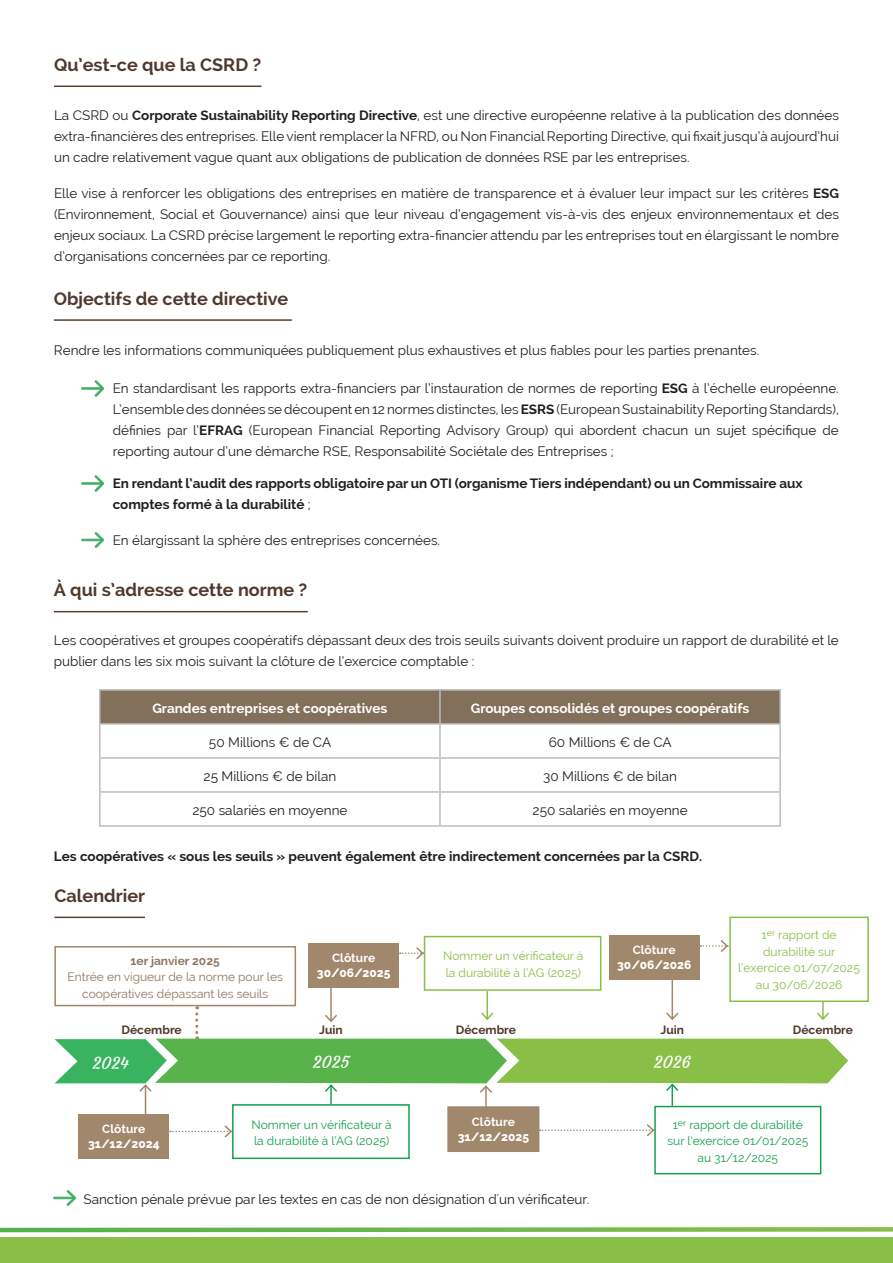
<style>
.page{position:relative;width:893px;height:1263px;background:#fff}
.page>*{position:absolute;margin:0;border:0;box-sizing:border-box;transform-origin:0 0}
.t1{font:700 18px "Raleway";color:#50392c}
.t2{font:16.5px "Courgette";color:#fff}
.t3{font:13.5px/21px "Raleway";color:#231f20;text-align:justify}
.t4{font:700 13.5px/21px "Raleway";color:#231f20}
.t5{font:700 13.5px "Raleway";color:#fff}
.t6{font:12px/16.5px "Raleway";color:#16a050}
.t7{font:12px/16.5px "Raleway";color:#89bf47;text-align:center}
.t8{font:800 12px/15px "Raleway";color:#fff;text-align:center}
.t9{font:12px/16.5px "Raleway";color:#8f785e;text-align:center}
.t10{font:700 12px "Raleway";color:#50392c}
.t11{font:700 12px "Raleway";color:#8f785e}
.s1{font-weight:700}
.s2{font-weight:400}
</style>
<div class="page">
<hr style="left:54px;top:611px;width:254px;height:1px;background:#593f2f">
<hr style="left:54px;top:86px;width:207px;height:1px;background:#593f2f">
<hr style="left:54px;top:319px;width:238px;height:2px;background:#593f2f">
<img style="left:81px;top:380px;width:22px;height:17px">
<img style="left:81px;top:475px;width:22px;height:17px">
<img style="left:81px;top:532px;width:22px;height:16px">
<div style="left:0;top:1237px;width:893px;height:26px;background:#89bf47"></div>
<svg style="left:0;top:1227px;width:893px;height:6px;background:#91c976"></svg>
<div style="left:101px;top:691px;width:678px;height:32px;background:#83705b"></div>
<hr style="left:99px;top:689px;width:341px;height:2px;background:#bcbdc0">
<hr style="left:99px;top:691px;width:2px;height:32px;background:#bcbdc0">
<hr style="left:440px;top:689px;width:341px;height:2px;background:#bcbdc0">
<hr style="left:439px;top:691px;width:2px;height:32px;background:#bcbdc0">
<hr style="left:779px;top:691px;width:2px;height:32px;background:#bcbdc0">
<hr style="left:99px;top:723px;width:341px;height:2px;background:#bcbdc0">
<hr style="left:99px;top:725px;width:2px;height:32px;background:#bcbdc0">
<hr style="left:440px;top:723px;width:341px;height:2px;background:#bcbdc0">
<hr style="left:439px;top:725px;width:2px;height:32px;background:#bcbdc0">
<hr style="left:779px;top:725px;width:2px;height:32px;background:#bcbdc0">
<hr style="left:99px;top:757px;width:341px;height:2px;background:#bcbdc0">
<hr style="left:99px;top:759px;width:2px;height:32px;background:#bcbdc0">
<hr style="left:440px;top:757px;width:341px;height:2px;background:#bcbdc0">
<hr style="left:439px;top:759px;width:2px;height:32px;background:#bcbdc0">
<hr style="left:779px;top:759px;width:2px;height:32px;background:#bcbdc0">
<hr style="left:99px;top:791px;width:341px;height:2px;background:#bcbdc0">
<hr style="left:99px;top:793px;width:2px;height:32px;background:#bcbdc0">
<hr style="left:440px;top:791px;width:341px;height:2px;background:#bcbdc0">
<hr style="left:439px;top:793px;width:2px;height:32px;background:#bcbdc0">
<hr style="left:779px;top:793px;width:2px;height:32px;background:#bcbdc0">
<hr style="left:99px;top:825px;width:341px;height:2px;background:#bcbdc0">
<hr style="left:440px;top:825px;width:341px;height:2px;background:#bcbdc0">
<hr style="left:54px;top:916px;width:91px;height:2px;background:#593f2f">
<div style="left:232px;top:1104px;width:178px;height:55px;border:2px solid #16a050"></div>
<div style="left:654px;top:1106px;width:167px;height:68px;border:2px solid #16a050"></div>
<div style="left:54px;top:946px;width:242px;height:60px;border:2px solid #a1876b"></div>
<div style="left:729px;top:916px;width:140px;height:86px;border:2px solid #89bf47"></div>
<div style="left:609px;top:936px;width:91px;height:44px;background:#a1876b"></div>
<svg style="left:700px;top:940px;width:29px;height:12px"></svg>
<hr style="left:671px;top:980px;width:2px;height:39px;background:#a1876b">
<hr style="left:671px;top:1084px;width:2px;height:22px;background:#16a050">
<div style="left:447px;top:1106px;width:92px;height:46px;background:#a1876b;border:2px solid #a1876b"></div>
<svg style="left:539px;top:1122px;width:116px;height:16px"></svg>
<hr style="left:485px;top:1086px;width:2px;height:21px;background:#a1876b">
<div style="left:79px;top:1115px;width:90px;height:44px;background:#a1876b"></div>
<svg style="left:170px;top:1124px;width:63px;height:15px"></svg>
<hr style="left:145px;top:1085px;width:1px;height:30px;background:#a1876b">
<div style="left:424px;top:936px;width:177px;height:55px;border:2px solid #89bf47"></div>
<div style="left:308px;top:943px;width:91px;height:44px;background:#a1876b"></div>
<svg style="left:400px;top:945px;width:25px;height:16px"></svg>
<hr style="left:330px;top:987px;width:2px;height:34px;background:#a1876b">
<hr style="left:486px;top:991px;width:2px;height:28px;background:#89bf47">
<svg style="left:55px;top:1001px;width:793px;height:103px"></svg>
<img style="left:54px;top:1190px;width:22px;height:16px">
<p class="t1" style="left:54px;top:54px;width:209px">Qu’est-ce que la CSRD ?</p>
<p class="t3" style="left:54px;top:105px;width:786px">La CSRD ou <span class="s1">Corporate Sustainability Reporting Directive</span>, est une directive européenne relative à la publication des données extra-financières des entreprises. Elle vient remplacer la NFRD, ou Non Financial Reporting Directive, qui fixait jusqu’à aujourd’hui un cadre relativement vague quant aux obligations de publication de données RSE par les entreprises.</p>
<p class="t3" style="left:54px;top:183px;width:786px">Elle vise à renforcer les obligations des entreprises en matière de transparence et à évaluer leur impact sur les critères <span class="s1">ESG </span>(Environnement, Social et Gouvernance) ainsi que leur niveau d’engagement vis-à-vis des enjeux environnementaux et des enjeux sociaux. La CSRD précise largement le reporting extra-financier attendu par les entreprises tout en élargissant le nombre d’organisations concernées par ce reporting.</p>
<p class="t1" style="left:54px;top:288px;width:236px">Objectifs de cette directive</p>
<p class="t3" style="left:54px;top:340px;width:707px">Rendre les informations communiquées publiquement plus exhaustives et plus fiables pour les parties prenantes.</p>
<p class="t3" style="left:113px;top:377px;width:728px">En standardisant les rapports extra-financiers par l’instauration de normes de reporting <span class="s1">ESG</span> à l’échelle européenne.<br>L’ensemble des données se découpent en 12 normes distinctes, les <span class="s1">ESRS</span> (European Sustainability Reporting Standards), définies par l’<span class="s1">EFRAG</span> (European Financial Reporting Advisory Group) qui abordent chacun un sujet spécifique de reporting autour d’une démarche RSE, Responsabilité Sociétale des Entreprises ;</p>
<p class="t4" style="left:113px;top:472px;width:691px">En rendant l’audit des rapports obligatoire par un OTI (organisme Tiers indépendant) ou un Commissaire aux comptes formé à la durabilité <span class="s2">;</span></p>
<p class="t3" style="left:113px;top:530px;width:329px">En élargissant la sphère des entreprises concernées.</p>
<p class="t1" style="left:54px;top:580px;width:255px">↕À qui s’adresse cette norme ?</p>
<p class="t3" style="left:54px;top:629px;width:786px">Les coopératives et groupes coopératifs dépassant deux des trois seuils suivants doivent produire un rapport de durabilité et le publier dans les six mois suivant la clôture de l’exercice comptable :</p>
<p class="t5" style="left:152px;top:701px;width:237px">Grandes entreprises et coopératives</p>
<p class="t5" style="left:471px;top:701px;width:280px">Groupes consolidés et groupes coopératifs</p>
<p class="t3" style="left:209px;top:732px;width:124px">50 Millions € de CA</p>
<p class="t3" style="left:549px;top:732px;width:124px">60 Millions € de CA</p>
<p class="t3" style="left:203px;top:766px;width:134px">25 Millions € de bilan</p>
<p class="t3" style="left:543px;top:766px;width:135px">30 Millions € de bilan</p>
<p class="t3" style="left:192px;top:800px;width:157px">250 salariés en moyenne</p>
<p class="t3" style="left:532px;top:800px;width:157px">250 salariés en moyenne</p>
<p class="t4" style="left:54px;top:846px;width:650px">Les coopératives « sous les seuils » peuvent également être indirectement concernées par la CSRD.</p>
<p class="t1" style="left:54px;top:885px;width:92px">Calendrier</p>
<p class="t11" style="left:131px;top:954px;width:91px">1er janvier 2025</p>
<p class="t9" style="left:67px;top:969px;width:217px">Entrée en vigueur de la norme pour les coopératives dépassant les seuils</p>
<p class="t8" style="left:317px;top:950px;width:75px"><span class="s1">Clôture<br></span>30/06/2025</p>
<p class="t7" style="left:443px;top:948px;width:142px;text-align:left">Nommer un vérificateur à la durabilité à l’AG (2025)</p>
<p class="t8" style="left:617px;top:943px;width:76px"><span class="s1">Clôture<br></span>30/06/2026</p>
<p class="t7" style="left:738px;top:926px;width:123px">1<sup>er</sup> rapport de durabilité sur l’exercice 01/07/2025 au 30/06/2026</p>
<p class="t10" style="left:121px;top:1022px;width:62px">Décembre</p>
<p class="t10" style="left:319px;top:1023px;width:25px">Juin</p>
<p class="t10" style="left:456px;top:1023px;width:62px">Décembre</p>
<p class="t10" style="left:660px;top:1023px;width:25px">Juin</p>
<p class="t10" style="left:793px;top:1023px;width:62px">Décembre</p>
<p class="t2" style="left:93px;top:1052px;width:38px">2024</p>
<p class="t2" style="left:654px;top:1052px;width:38px">2026</p>
<p class="t2" style="left:313px;top:1052px;width:38px">2025</p>
<p class="t8" style="left:88px;top:1122px;width:73px"><span class="s1">Clôture<br></span>31/12/2024</p>
<p class="t8" style="left:458px;top:1114px;width:73px"><span class="s1">Clôture<br></span>31/12/2025</p>
<p class="t6" style="left:251px;top:1116px;width:142px">Nommer un vérificateur à la durabilité à l’AG (2025)</p>
<p class="t6" style="left:667px;top:1116px;width:142px;text-align:center">1<sup>er</sup> rapport de durabilité sur l’exercice 01/01/2025 au 31/12/2025</p>
<p class="t3" style="left:84px;top:1189px;width:507px">Sanction pénale prévue par les textes en cas de non désignation d'un vérificateur.</p>
</div>
